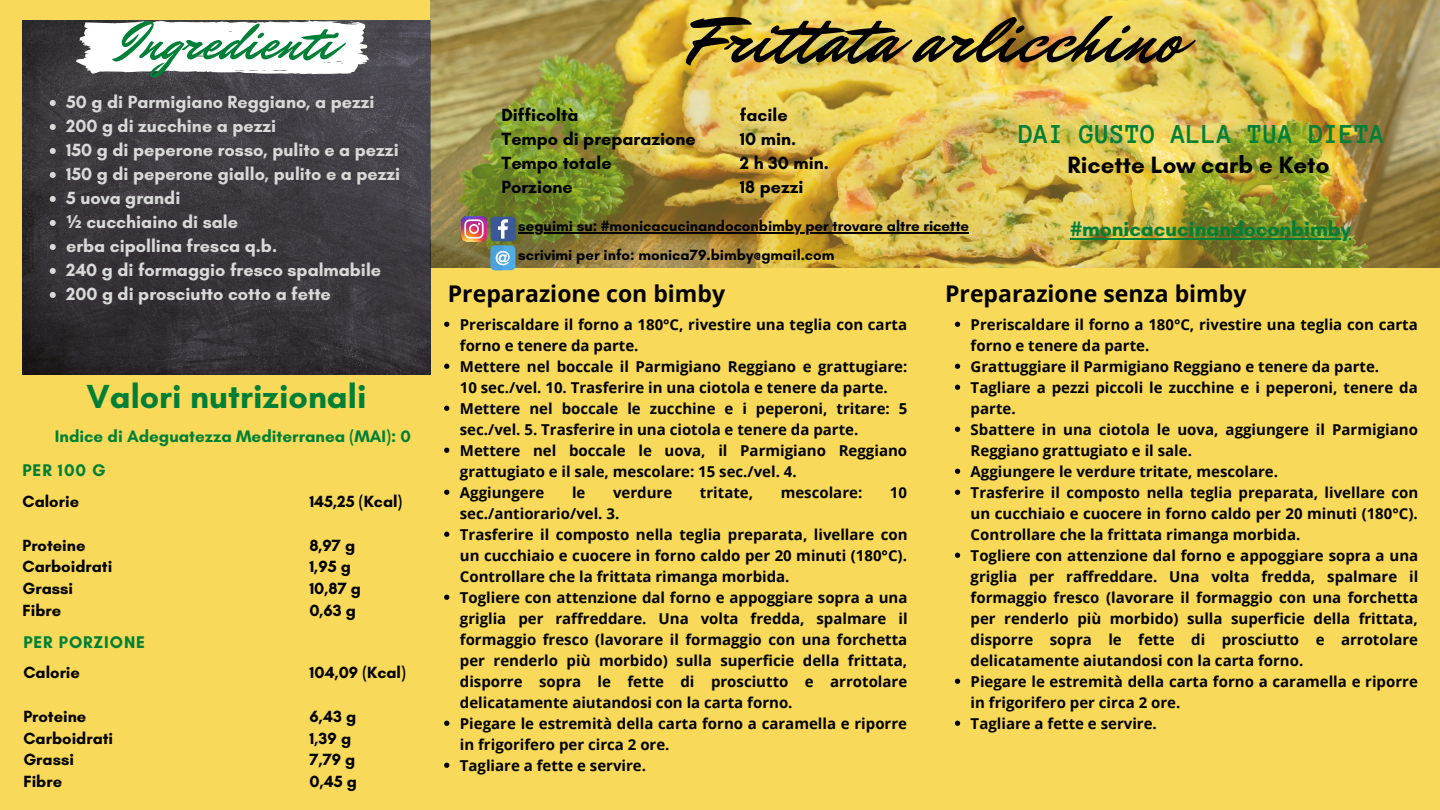
<style>
.page{position:relative;width:1440px;height:810px;background:#f8d959}
.page>*{position:absolute;margin:0;border:0;box-sizing:border-box;transform-origin:0 0}
.t1{font:72px "Mr Dafoe";color:#000}
.t2{font:52px "Mr Dafoe";color:#008037}
.t3{font:700 34px "Glacial Indifference";color:#008037}
.t4{font:700 28px "Anonymous Pro";color:#008037}
.t5{font:700 24px "Glacial Indifference";color:#000}
.t6{font:700 23px "Open Sans";color:#000}
.t7{font:700 21px "Glacial Indifference";color:#008037}
.t8{font:700 18px "Glacial Indifference";color:#d9d9d9}
.t9{font:700 18px "Glacial Indifference";color:#000}
.t10{font:700 17.2px "Glacial Indifference";letter-spacing:.05em;color:#008037}
.t11{font:700 17px "Glacial Indifference";color:#008037}
.t12{font:700 16.5px "Glacial Indifference";color:#000}
.t13{font:700 15px/21px "Open Sans";color:#000}
.t14{font:700 15px "Glacial Indifference";color:#000}
.s1{font-family:"Noto Sans"}
</style>
<div class="page">
<img style="left:22px;top:20px;width:408px;height:355px">
<svg style="left:76px;top:20px;width:293px;height:55px"></svg>
<img style="left:430px;top:0;width:1010px;height:267px">
<img style="left:462px;top:217px;width:24px;height:24px">
<svg style="left:491px;top:217px;width:24px;height:53px"></svg>
<hr style="left:518px;top:232px;width:451px;height:2px;background:#000">
<svg style="left:444px;top:322px;width:5px;height:5px"></svg>
<svg style="left:444px;top:364px;width:5px;height:5px"></svg>
<svg style="left:444px;top:406px;width:5px;height:5px"></svg>
<svg style="left:444px;top:448px;width:5px;height:5px"></svg>
<svg style="left:444px;top:490px;width:5px;height:5px"></svg>
<svg style="left:444px;top:532px;width:5px;height:5px"></svg>
<svg style="left:444px;top:595px;width:5px;height:5px"></svg>
<svg style="left:444px;top:721px;width:5px;height:5px"></svg>
<svg style="left:444px;top:763px;width:5px;height:5px"></svg>
<svg style="left:50px;top:100px;width:6px;height:6px"></svg>
<svg style="left:50px;top:124px;width:6px;height:6px"></svg>
<svg style="left:50px;top:148px;width:6px;height:6px"></svg>
<svg style="left:50px;top:172px;width:6px;height:6px"></svg>
<svg style="left:50px;top:196px;width:6px;height:6px"></svg>
<svg style="left:50px;top:220px;width:6px;height:6px"></svg>
<svg style="left:50px;top:244px;width:6px;height:6px"></svg>
<svg style="left:50px;top:268px;width:6px;height:6px"></svg>
<svg style="left:50px;top:292px;width:6px;height:6px"></svg>
<hr style="left:1071px;top:238px;width:280px;height:1px;background:#008037">
<svg style="left:955px;top:322px;width:5px;height:5px"></svg>
<svg style="left:955px;top:364px;width:5px;height:5px"></svg>
<svg style="left:955px;top:385px;width:5px;height:5px"></svg>
<svg style="left:955px;top:427px;width:5px;height:5px"></svg>
<svg style="left:955px;top:469px;width:5px;height:5px"></svg>
<svg style="left:955px;top:490px;width:5px;height:5px"></svg>
<svg style="left:955px;top:553px;width:5px;height:5px"></svg>
<svg style="left:955px;top:679px;width:5px;height:5px"></svg>
<svg style="left:955px;top:721px;width:5px;height:5px"></svg>
<p class="t2" style="left:120px;top:7px;width:216px">Ingredienti</p>
<p class="t8" style="left:66px;top:91px;width:310px">50 g di Parmigiano Reggiano, a pezzi</p>
<p class="t8" style="left:66px;top:115px;width:212px">200 g di zucchine a pezzi</p>
<p class="t8" style="left:66px;top:139px;width:334px">150 g di peperone rosso, pulito e a pezzi</p>
<p class="t8" style="left:66px;top:163px;width:336px">150 g di peperone giallo, pulito e a pezzi</p>
<p class="t8" style="left:66px;top:187px;width:116px">5 uova grandi</p>
<p class="t8" style="left:66px;top:211px;width:174px"><span class="s1">½</span> cucchiaino di sale</p>
<p class="t8" style="left:66px;top:235px;width:212px">erba cipollina fresca q.b.</p>
<p class="t8" style="left:66px;top:259px;width:317px">240 g di formaggio fresco spalmabile</p>
<p class="t8" style="left:66px;top:283px;width:266px">200 g di prosciutto cotto a fette</p>
<p class="t3" style="left:86px;top:376px;width:282px">Valori nutrizionali</p>
<p class="t11" style="left:55px;top:426px;width:358px">Indice di Adeguatezza Mediterranea (MAI): 0</p>
<p class="t10" style="left:22px;top:460px;width:85px">PER 100 G</p>
<p class="t12" style="left:22px;top:491px;width:58px">Calorie</p>
<p class="t12" style="left:22px;top:535px;width:65px">Proteine</p>
<p class="t12" style="left:22px;top:557px;width:91px">Carboidrati</p>
<p class="t12" style="left:22px;top:578px;width:52px">Grassi</p>
<p class="t12" style="left:22px;top:600px;width:40px">Fibre</p>
<p class="t10" style="left:23px;top:631px;width:123px">PER PORZIONE</p>
<p class="t12" style="left:23px;top:663px;width:58px">Calorie</p>
<p class="t12" style="left:23px;top:706px;width:65px">Proteine</p>
<p class="t12" style="left:23px;top:728px;width:91px">Carboidrati</p>
<p class="t12" style="left:23px;top:750px;width:52px">Grassi</p>
<p class="t12" style="left:23px;top:771px;width:40px">Fibre</p>
<p class="t12" style="left:309px;top:491px;width:94px">145,25 (Kcal)</p>
<p class="t12" style="left:309px;top:535px;width:47px">8,97 g</p>
<p class="t12" style="left:309px;top:557px;width:43px">1,95 g</p>
<p class="t12" style="left:309px;top:578px;width:53px">10,87 g</p>
<p class="t12" style="left:309px;top:600px;width:48px">0,63 g</p>
<p class="t12" style="left:310px;top:663px;width:98px">104,09 (Kcal)</p>
<p class="t12" style="left:310px;top:706px;width:48px">6,43 g</p>
<p class="t12" style="left:310px;top:728px;width:43px">1,39 g</p>
<p class="t12" style="left:310px;top:750px;width:47px">7,79 g</p>
<p class="t12" style="left:310px;top:771px;width:49px">0,45 g</p>
<p class="t1" style="left:691px;top:-10px;width:493px">Frit ata arlicchino</p>
<p class="t9" style="left:501px;top:104px;width:78px">Difficoltà</p>
<p class="t9" style="left:501px;top:128px;width:196px">Tempo di preparazione</p>
<p class="t9" style="left:501px;top:152px;width:112px">Tempo totale</p>
<p class="t9" style="left:501px;top:176px;width:73px">Porzione</p>
<p class="t9" style="left:740px;top:104px;width:49px">facile</p>
<p class="t9" style="left:740px;top:128px;width:58px">10 min.</p>
<p class="t9" style="left:740px;top:152px;width:90px">2 h 30 min.</p>
<p class="t9" style="left:740px;top:176px;width:65px">18 pezzi</p>
<p class="t14" style="left:518px;top:217px;width:452px">seguimi su: #monicacucinandoconbimby per trovare altre ricette</p>
<p class="t14" style="left:518px;top:245px;width:318px">scrivimi per info: monica79.bimby@gmail.com</p>
<p class="t4" style="left:1018px;top:120px;width:368px">DAI GUSTO ALLA TUA DIETA</p>
<p class="t5" style="left:1068px;top:150px;width:263px">Ricette Low carb e Keto</p>
<p class="t7" style="left:1071px;top:216px;width:282px">#monicacucinandoconbimby</p>
<p class="t6" style="left:448px;top:277px;width:279px">Preparazione con bimby</p>
<p class="t6" style="left:945px;top:277px;width:303px">Preparazione senza bimby</p>
<p class="t13" style="left:460px;top:314px;width:449px">Preriscaldare il forno a 180°C, rivestire una teglia con carta forno e tenere da parte.</p>
<p class="t13" style="left:460px;top:356px;width:449px">Mettere nel boccale il Parmigiano Reggiano e grattugiare:<br>10 sec./vel. 10. Trasferire in una ciotola e tenere da parte.</p>
<p class="t13" style="left:460px;top:398px;width:449px">Mettere nel boccale le zucchine e i peperoni, tritare: 5 sec./vel. 5. Trasferire in una ciotola e tenere da parte.</p>
<p class="t13" style="left:460px;top:440px;width:449px">Mettere nel boccale le uova, il Parmigiano Reggiano grattugiato e il sale, mescolare: 15 sec./vel. 4.</p>
<p class="t13" style="left:460px;top:482px;width:86px">Aggiungere</p>
<p class="t13" style="left:572px;top:482px;width:15px">le</p>
<p class="t13" style="left:613px;top:482px;width:61px">verdure</p>
<p class="t13" style="left:700px;top:482px;width:55px">tritate,</p>
<p class="t13" style="left:781px;top:482px;width:83px">mescolare:</p>
<p class="t13" style="left:890px;top:482px;width:19px">10</p>
<p class="t13" style="left:460px;top:503px;width:161px">sec./antiorario/vel. 3.</p>
<p class="t13" style="left:460px;top:524px;width:449px;text-align:justify">Trasferire il composto nella teglia preparata, livellare con un cucchiaio e cuocere in forno caldo per 20 minuti (180°C).<br>Controllare che la frittata rimanga morbida.</p>
<p class="t13" style="left:460px;top:587px;width:449px;text-align:justify">Togliere con attenzione dal forno e appoggiare sopra a una griglia per raffreddare. Una volta fredda, spalmare il formaggio fresco (lavorare il formaggio con una forchetta per renderlo più morbido) sulla superficie della frittata, disporre sopra le fette di prosciutto e arrotolare delicatamente aiutandosi con la carta forno.</p>
<p class="t13" style="left:460px;top:713px;width:449px">Piegare le estremità della carta forno a caramella e riporre in frigorifero per circa 2 ore.</p>
<p class="t13" style="left:460px;top:755px;width:188px">Tagliare a fette e servire.</p>
<p class="t13" style="left:971px;top:314px;width:449px">Preriscaldare il forno a 180°C, rivestire una teglia con carta forno e tenere da parte.</p>
<p class="t13" style="left:971px;top:356px;width:410px">Grattuggiare il Parmigiano Reggiano e tenere da parte.</p>
<p class="t13" style="left:971px;top:377px;width:449px">Tagliare a pezzi piccoli le zucchine e i peperoni, tenere da parte.</p>
<p class="t13" style="left:971px;top:419px;width:449px">Sbattere in una ciotola le uova, aggiungere il Parmigiano<br>Reggiano grattugiato e il sale.</p>
<p class="t13" style="left:971px;top:461px;width:309px">Aggiungere le verdure tritate, mescolare.</p>
<p class="t13" style="left:971px;top:482px;width:449px;text-align:justify">Trasferire il composto nella teglia preparata, livellare con un cucchiaio e cuocere in forno caldo per 20 minuti (180°C).<br>Controllare che la frittata rimanga morbida.</p>
<p class="t13" style="left:971px;top:545px;width:449px;text-align:justify">Togliere con attenzione dal forno e appoggiare sopra a una griglia per raffreddare. Una volta fredda, spalmare il formaggio fresco (lavorare il formaggio con una forchetta per renderlo più morbido) sulla superficie della frittata, disporre sopra le fette di prosciutto e arrotolare delicatamente aiutandosi con la carta forno.</p>
<p class="t13" style="left:971px;top:671px;width:449px">Piegare le estremità della carta forno a caramella e riporre in frigorifero per circa 2 ore.</p>
<p class="t13" style="left:971px;top:713px;width:188px">Tagliare a fette e servire.</p>
</div>
